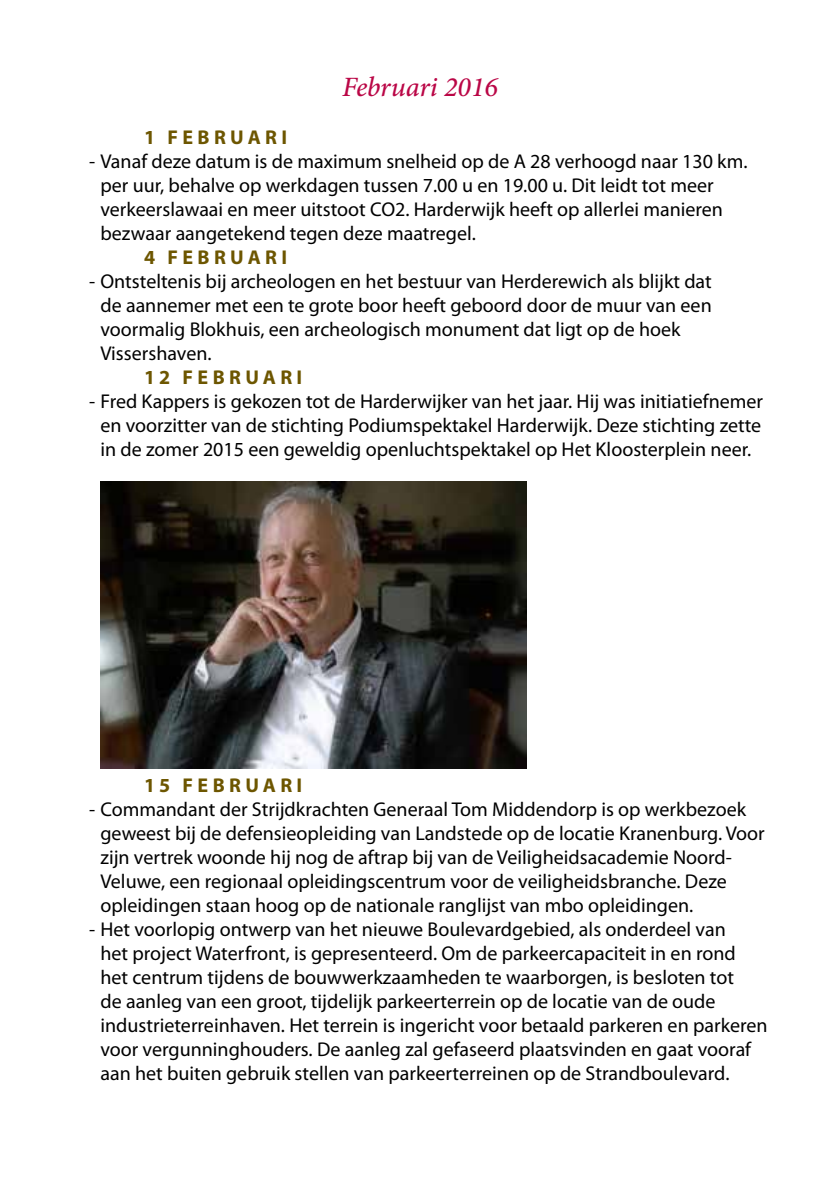
<style>
.page{position:relative;width:840px;height:1191px;background:#fff}
.page>*{position:absolute;margin:0;border:0;box-sizing:border-box;transform-origin:0 0}
.t1{font:italic 500 28px "Minion Pro";color:#ba0646}
.t2{font:20px/24px "Myriad Pro";color:#000}
.t3{font:700 20px "Myriad Pro";letter-spacing:.22em;color:#6d5600}
</style>
<div class="page">
<img style="left:100px;top:481px;width:426px;height:287px">
<h1 class="t1" style="left:342px;top:68px;width:157px">Februari 2016</h1>
<p class="t3" style="left:144px;top:124px;width:144px">1 FEBRUARI</p>
<p class="t2" style="left:100px;top:149px;width:648px;text-indent:-11px">- Vanaf deze datum is de maximum snelheid op de A 28 verhoogd naar 130 km. per uur, behalve op werkdagen tussen 7.00 u en 19.00 u. Dit leidt tot meer verkeerslawaai en meer uitstoot CO2. Harderwijk heeft op allerlei manieren bezwaar aangetekend tegen deze maatregel.</p>
<p class="t3" style="left:144px;top:244px;width:144px">4 FEBRUARI</p>
<p class="t2" style="left:100px;top:269px;width:612px;text-indent:-11px">- Ontsteltenis bij archeologen en het bestuur van Herderewich als blijkt dat de aannemer met een te grote boor heeft geboord door de muur van een voormalig Blokhuis, een archeologisch monument dat ligt op de hoek Vissershaven.</p>
<p class="t3" style="left:144px;top:364px;width:160px">12 FEBRUARI</p>
<p class="t2" style="left:89px;top:389px;width:675px;text-align:center">- Fred Kappers is gekozen tot de Harderwijker van het jaar. Hij was initiatiefnemer en voorzitter van de stichting Podiumspektakel Harderwijk. Deze stichting zette in de zomer 2015 een geweldig openluchtspektakel op Het Kloosterplein neer.</p>
<p class="t3" style="left:144px;top:772px;width:160px">15 FEBRUARI</p>
<p class="t2" style="left:100px;top:797px;width:665px;text-indent:-11px">- Commandant der Strijdkrachten Generaal Tom Middendorp is op werkbezoek geweest bij de defensieopleiding van Landstede op de locatie Kranenburg. Voor zijn vertrek woonde hij nog de aftrap bij van de Veiligheidsacademie Noord-Veluwe, een regionaal opleidingscentrum voor de veiligheidsbranche. Deze opleidingen staan hoog op de nationale ranglijst van mbo opleidingen.</p>
<p class="t2" style="left:100px;top:917px;width:668px;text-indent:-11px">- Het voorlopig ontwerp van het nieuwe Boulevardgebied, als onderdeel van<br>het project Waterfront, is gepresenteerd. Om de parkeercapaciteit in en rond het centrum tijdens de bouwwerkzaamheden te waarborgen, is besloten tot<br>de aanleg van een groot, tijdelijk parkeerterrein op de locatie van de oude industrieterreinhaven. Het terrein is ingericht voor betaald parkeren en parkeren voor vergunninghouders. De aanleg zal gefaseerd plaatsvinden en gaat vooraf aan het buiten gebruik stellen van parkeerterreinen op de Strandboulevard.</p>
</div>
